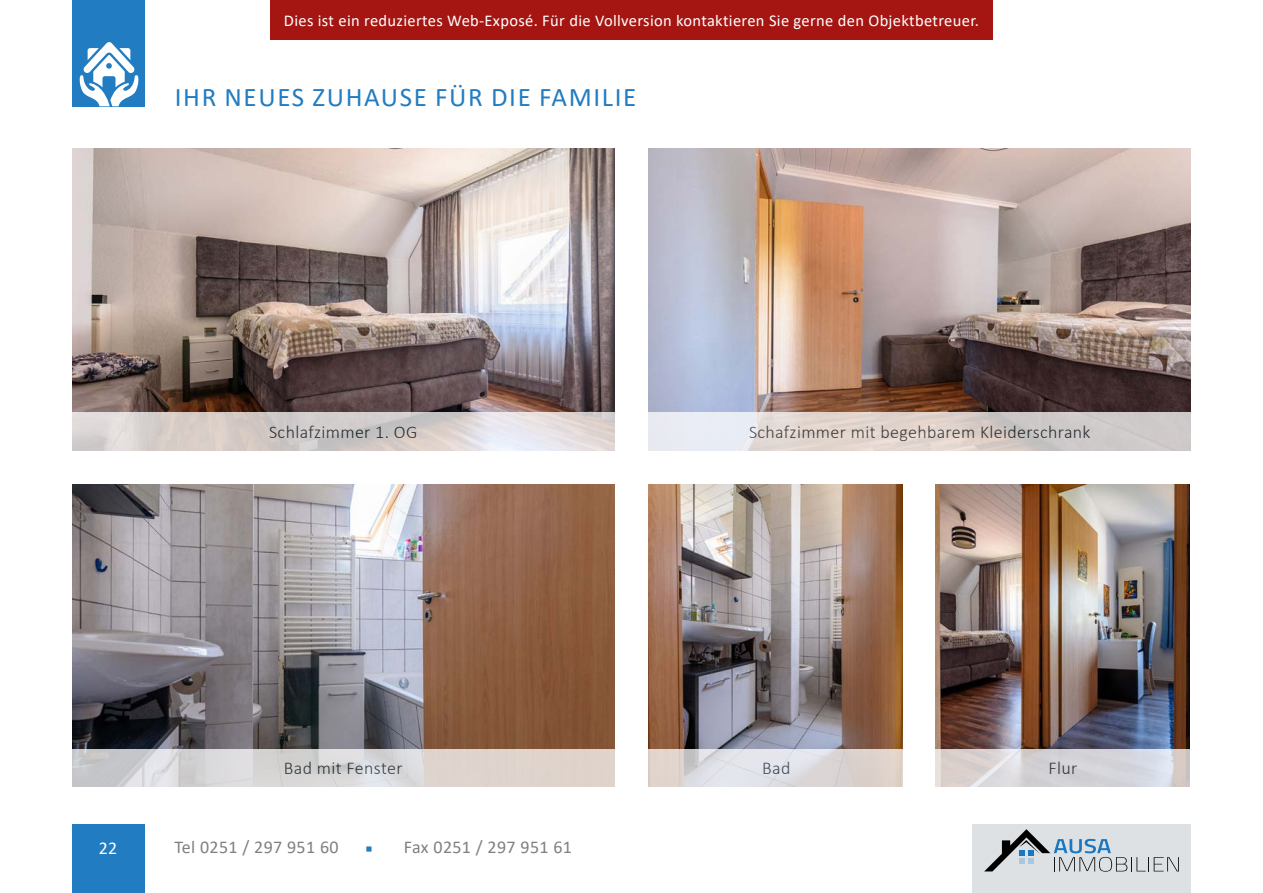
<style>
.page{position:relative;width:1263px;height:893px;background:#fff}
.page>*{position:absolute;margin:0;border:0;box-sizing:border-box;transform-origin:0 0}
.t1{font:27px "Calibri";letter-spacing:.06em;color:#227cc1}
.t2{font:300 18px "Calibri";letter-spacing:.02em;color:#28343a}
.t3{font:18px "Calibri";letter-spacing:.02em;color:#7d8184}
.t4{font:18px "Calibri";color:#fff}
.t5{font:16.5px "Calibri";letter-spacing:.02em;color:#fff}
.s1{font-family:"Source Sans Pro";font-size:12px;color:#227cc1}
</style>
<div class="page">
<div style="left:72px;top:824px;width:72px;height:69px;background:#227cc1"></div>
<div style="left:972px;top:824px;width:219px;height:69px;background:#dde1e4"></div>
<svg style="left:984px;top:829px;width:195px;height:43px"></svg>
<div style="left:72px;top:0;width:73px;height:106px;background:#227cc1"></div>
<svg style="left:79px;top:42px;width:60px;height:64px"></svg>
<img style="left:649px;top:149px;width:542px;height:264px">
<img style="left:72px;top:485px;width:542px;height:264px">
<img style="left:72px;top:149px;width:542px;height:264px">
<img style="left:648px;top:485px;width:255px;height:264px">
<img style="left:935px;top:485px;width:254px;height:264px">
<svg style="left:72px;top:413px;width:543px;height:38px"></svg>
<svg style="left:648px;top:749px;width:255px;height:38px"></svg>
<svg style="left:935px;top:749px;width:255px;height:38px;fill:#d5d2d7"></svg>
<svg style="left:648px;top:413px;width:543px;height:38px"></svg>
<svg style="left:72px;top:749px;width:543px;height:38px"></svg>
<div style="left:270px;top:0;width:723px;height:40px;background:#a51511"></div>
<p class="t5" style="left:284px;top:9px;width:696px">Dies ist ein reduziertes Web-Exposé. Für die Vollversion kontaktieren Sie gerne den Objektbetreuer.</p>
<h1 class="t1" style="left:175px;top:79px;width:463px">IHR NEUES ZUHAUSE FÜR DIE FAMILIE</h1>
<p class="t2" style="left:269px;top:421px;width:150px">Schlafzimmer 1. OG</p>
<p class="t2" style="left:749px;top:421px;width:343px">Schafzimmer mit begehbarem Kleiderschrank</p>
<p class="t4" style="left:99px;top:836px;width:20px">22</p>
<p class="t2" style="left:284px;top:757px;width:120px">Bad mit Fenster</p>
<p class="t3" style="left:174px;top:834px;width:166px">Tel 0251 / 297 951 60</p>
<p class="t3" style="left:366px;top:834px;width:208px"><span class="s1">■</span> Fax 0251 / 297 951 61</p>
<p class="t2" style="left:762px;top:757px;width:30px">Bad</p>
<p class="t2" style="left:1048px;top:757px;width:30px">Flur</p>
</div>
